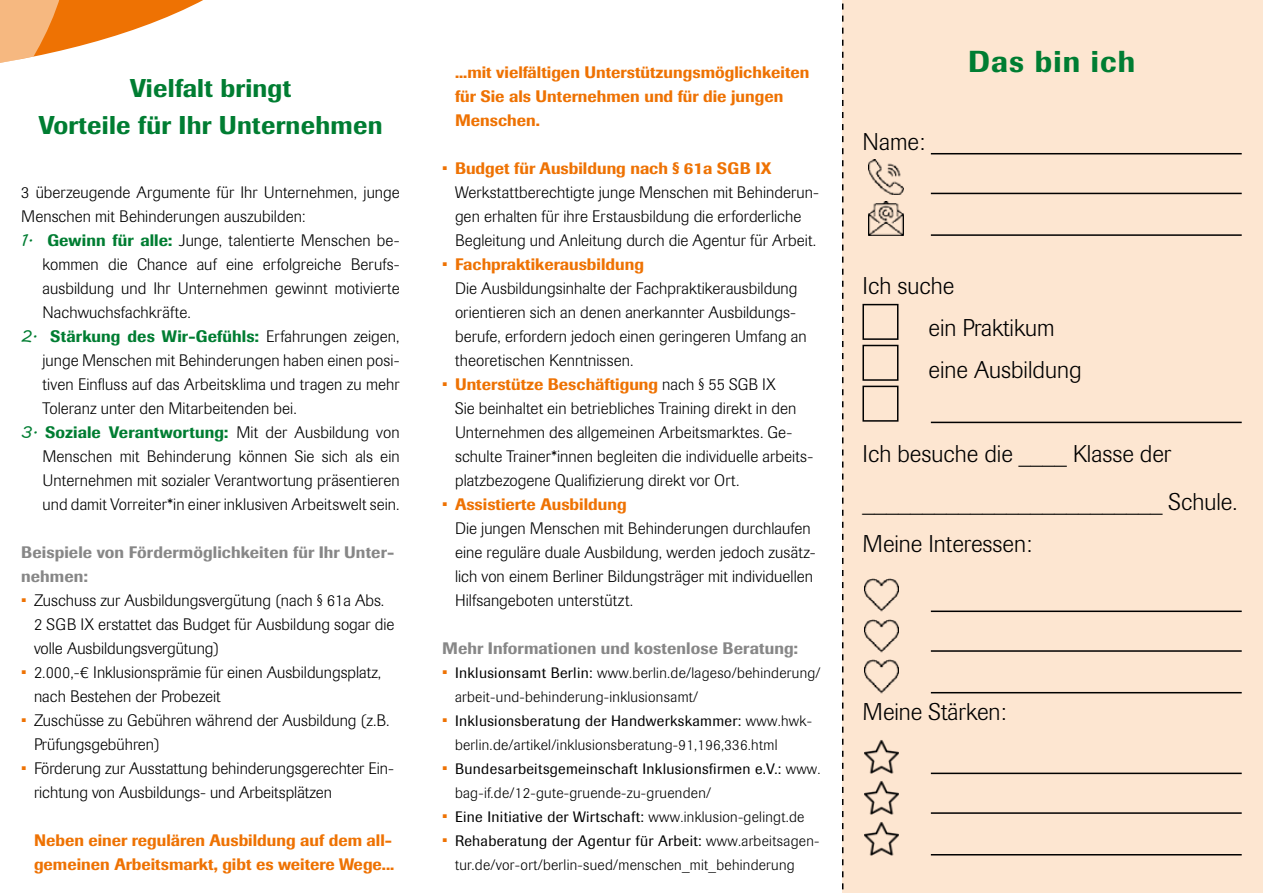
<style>
.page{position:relative;width:1263px;height:893px;background:#fff}
.page>*{position:absolute;margin:0;border:0;box-sizing:border-box;transform-origin:0 0}
.t1{font:500 30px "Imago";letter-spacing:.04em;color:#007d32}
.t2{font:500 25.5px/36.9px "Imago";letter-spacing:.01em;color:#007d32;text-align:center}
.t3{font:300 24px/42px "Imago";color:#000}
.t4{font:300 16.5px/24px "Imago";color:#000}
.t5{font:500 16.5px/24px "Imago";color:#ee7203}
.t6{font:500 16.5px/24px "Imago";letter-spacing:.005em;color:#878787}
.t7{font:300 15px/24px "Imago";letter-spacing:.02em;color:#000}
.t8{font:15px/24px "Imago";letter-spacing:.02em;color:#000}
.s1{font-family:"MV Boli";font-weight:400;color:#007d32}
.s2{font-weight:500;color:#007d32}
.s3{font-weight:400;color:#ee7203}
.s4{font-weight:500;color:#ee7203}
.s5{font-weight:400;font-size:16.5px;color:#ee7203}
.s6{font-weight:400}
.s7{font-size:16.5px;color:#ee7203}
.s8{font-weight:300}
</style>
<div class="page">
<div style="left:843px;top:0;width:420px;height:893px;background:#fde6d1"></div>
<svg style="left:0;top:0;width:203px;height:63px"></svg>
<img style="left:868px;top:160px;width:35px;height:34px">
<img style="left:868px;top:201px;width:35px;height:35px">
<div style="left:862px;top:304px;width:36px;height:36px;border:2px solid #000"></div>
<div style="left:862px;top:345px;width:36px;height:36px;border:2px solid #000"></div>
<hr style="left:931px;top:153px;width:311px;height:1px;background:#000">
<hr style="left:931px;top:193px;width:311px;height:1px;background:#000">
<hr style="left:931px;top:234px;width:311px;height:2px;background:#000">
<div style="left:862px;top:386px;width:36px;height:36px;border:2px solid #000"></div>
<hr style="left:931px;top:422px;width:311px;height:1px;background:#000">
<img style="left:864px;top:578px;width:34px;height:34px">
<img style="left:864px;top:619px;width:34px;height:33px">
<img style="left:864px;top:659px;width:34px;height:34px">
<img style="left:864px;top:740px;width:34px;height:34px">
<img style="left:864px;top:781px;width:34px;height:34px">
<img style="left:864px;top:822px;width:34px;height:33px">
<hr style="left:931px;top:611px;width:311px;height:1px;background:#000">
<hr style="left:931px;top:650px;width:311px;height:2px;background:#000">
<hr style="left:931px;top:692px;width:311px;height:1px;background:#000">
<hr style="left:931px;top:773px;width:311px;height:1px;background:#000">
<hr style="left:931px;top:812px;width:311px;height:2px;background:#000">
<hr style="left:931px;top:854px;width:311px;height:1px;background:#000">
<svg style="left:842px;top:0;width:1px;height:893px"></svg>
<h2 class="t2" style="left:38px;top:69px;width:346px">Vielfalt bringt<br>Vorteile für Ihr Unternehmen</h2>
<p class="t4" style="left:21px;top:180px;width:380px">3 überzeugende Argumente für Ihr Unternehmen, junge<br>Menschen mit Behinderungen auszubilden:</p>
<p class="t4" style="left:43px;top:228px;width:359px;text-align:justify;text-indent:-21px"><span class="s1">1.</span> <span class="s2">Gewinn für alle:</span> Junge, talentierte Menschen be&shy;kommen die Chance auf eine erfolgreiche Berufs&shy;ausbildung und Ihr Unternehmen gewinnt motivierte Nachwuchsfachkräfte.</p>
<p class="t4" style="left:43px;top:324px;width:359px;text-align:justify;text-indent:-21px"><span class="s1">2.</span> <span class="s2">Stärkung des Wir-Gefühls:</span> Erfahrungen zeigen, junge Menschen mit Behinderungen haben einen posi&shy;tiven Einfluss auf das Arbeitsklima und tragen zu mehr Toleranz unter den Mitarbeitenden bei.</p>
<p class="t4" style="left:43px;top:420px;width:359px;text-align:justify;text-indent:-21px"><span class="s1">3.</span> <span class="s2">Soziale Verantwortung:</span> Mit der Ausbildung von Menschen mit Behinderung können Sie sich als ein Unternehmen mit sozialer Verantwortung präsentieren und damit Vorreiter*in einer inklusiven Arbeitswelt sein.</p>
<p class="t6" style="left:21px;top:540px;width:375px">Beispiele von Fördermöglichkeiten für Ihr Unter&shy;nehmen:</p>
<p class="t4" style="left:34px;top:589px;width:362px;text-indent:-13px"><span class="s3">•</span> Zuschuss zur Ausbildungsvergütung (nach § 61a Abs.<br>2 SGB IX erstattet das Budget für Ausbildung sogar die volle Ausbildungsvergütung)</p>
<p class="t4" style="left:34px;top:661px;width:349px;text-indent:-13px"><span class="s3">•</span> 2.000,-€ Inklusionsprämie für einen Ausbildungsplatz, nach Bestehen der Probezeit</p>
<p class="t4" style="left:34px;top:709px;width:357px;text-indent:-13px"><span class="s3">•</span> Zuschüsse zu Gebühren während der Ausbildung (z.B.<br>Prüfungsgebühren)</p>
<p class="t4" style="left:34px;top:757px;width:361px;text-indent:-13px"><span class="s3">•</span> Förderung zur Ausstattung behinderungsgerechter Ein&shy;richtung von Ausbildungs- und Arbeitsplätzen</p>
<p class="t5" style="left:34px;top:828px;width:362px">Neben einer regulären Ausbildung auf dem all&shy;gemeinen Arbeitsmarkt, gibt es weitere Wege...</p>
<p class="t5" style="left:455px;top:60px;width:356px">...mit vielfältigen Unterstützungsmöglichkeiten für Sie als Unternehmen und für die jungen<br>Menschen.</p>
<p class="t4" style="left:455px;top:157px;width:366px;text-indent:-13px"><span class="s3">•</span> <span class="s4">Budget für Ausbildung nach § 61a SGB IX </span>Werkstattberechtigte junge Menschen mit Behinderun&shy;gen erhalten für ihre Erstausbildung die erforderliche Begleitung und Anleitung durch die Agentur für Arbeit.</p>
<p class="t4" style="left:455px;top:253px;width:353px;text-indent:-13px"><span class="s3">•</span> <span class="s4">Fachpraktikerausbildung<br></span>Die Ausbildungsinhalte der Fachpraktikerausbildung orientieren sich an denen anerkannter Ausbildungs&shy;berufe, erfordern jedoch einen geringeren Umfang an theoretischen Kenntnissen.</p>
<p class="t4" style="left:455px;top:373px;width:360px;text-indent:-13px"><span class="s3">•</span> <span class="s4">Unterstütze Beschäftigung</span> nach § 55 SGB IX<br>Sie beinhaltet ein betriebliches Training direkt in den Unternehmen des allgemeinen Arbeitsmarktes. Ge&shy;schulte Trainer*innen begleiten die individuelle arbeits&shy;platzbezogene Qualifizierung direkt vor Ort.</p>
<p class="t4" style="left:455px;top:493px;width:362px;text-indent:-13px"><span class="s3">•</span> <span class="s4">Assistierte Ausbildung<br></span>Die jungen Menschen mit Behinderungen durchlaufen eine reguläre duale Ausbildung, werden jedoch zusätz&shy;lich von einem Berliner Bildungsträger mit individuellen Hilfsangeboten unterstützt.</p>
<p class="t6" style="left:442px;top:637px;width:357px">Mehr Informationen und kostenlose Beratung:</p>
<p class="t7" style="left:455px;top:661px;width:367px;text-indent:-13px"><span class="s5">•</span> <span class="s6">Inklusionsamt Berlin:</span> www.berlin.de/lageso/behinderung/ arbeit-und-behinderung-inklusionsamt/</p>
<p class="t7" style="left:455px;top:709px;width:358px;text-indent:-13px"><span class="s5">•</span> <span class="s6">Inklusionsberatung der Handwerkskammer:</span> www.hwk&shy;berlin.de/artikel/inklusionsberatung-91,196,336.html</p>
<p class="t8" style="left:455px;top:757px;width:367px;text-indent:-13px"><span class="s7">•</span> Bundesarbeitsgemeinschaft Inklusionsfirmen e.V.: <span class="s8">www. bag-if.de/12-gute-gruende-zu-gruenden/</span></p>
<p class="t8" style="left:442px;top:805px;width:364px"><span class="s7">•</span> Eine Initiative der Wirtschaft: <span class="s8">www.inklusion-gelingt.de</span></p>
<p class="t7" style="left:455px;top:829px;width:366px;text-indent:-13px"><span class="s5">•</span> <span class="s6">Rehaberatung der Agentur für Arbeit:</span> www.arbeitsagen&shy;tur.de/vor-ort/berlin-sued/menschen_mit_behinderung</p>
<h3 class="t3" style="left:862px;top:121px;width:64px">Name:</h3>
<h1 class="t1" style="left:968px;top:43px;width:169px">Das bin ich</h1>
<h3 class="t3" style="left:928px;top:265px;width:154px;text-indent:-66px">Ich suche<br>ein Praktikum eine Ausbildung</h3>
<h3 class="t3" style="left:862px;top:430px;width:376px;line-height:48px">Ich besuche die ____ Klasse der _________________________ Schule.</h3>
<h3 class="t3" style="left:862px;top:523px;width:171px">Meine Interessen:</h3>
<h3 class="t3" style="left:862px;top:691px;width:145px">Meine Stärken:</h3>
</div>
